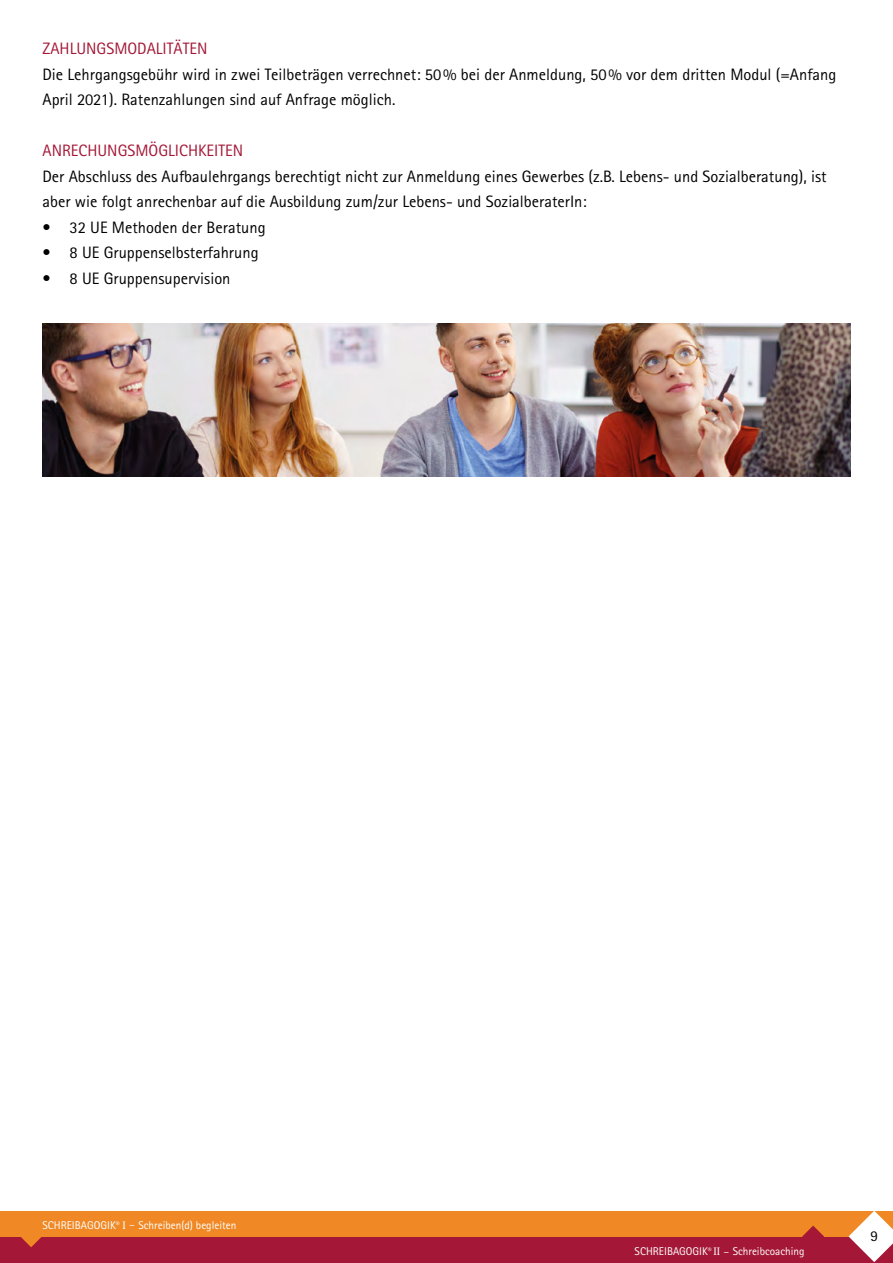
<style>
.page{position:relative;width:893px;height:1263px;background:#fff}
.page>*{position:absolute;margin:0;border:0;box-sizing:border-box;transform-origin:0 0}
.t1{font:16.5px/25.5px "Rotis Sans Serif Std";color:#000}
.t2{font:16.5px "Rotis Sans Serif Std";color:#a41736}
.t3{font:15px "Rotis Sans Serif Std";color:#000}
.t4{font:11.25px "Rotis Sans Serif Std";color:#fff}
.s1{font-family:"Rotis Serif Std"}
</style>
<div class="page">
<div style="left:0;top:1235px;width:893px;height:28px;background:#a41736"></div>
<svg style="left:20px;top:1236px;width:22px;height:11px"></svg>
<div style="left:0;top:1211px;width:893px;height:25px;background:#f08925"></div>
<svg style="left:802px;top:1225px;width:22px;height:12px"></svg>
<svg style="left:848px;top:1211px;width:45px;height:51px"></svg>
<img style="left:43px;top:323px;width:807px;height:153px">
<p class="t2" style="left:43px;top:39px;width:167px">ZAHLUNGSMODALITÄTEN</p>
<p class="t1" style="left:43px;top:61px;width:795px">Die Lehrgangsgebühr wird in zwei Teilbeträgen verrechnet: 50 % bei der Anmeldung, 50 % vor dem dritten Modul (=Anfang<br>April 2021). Ratenzahlungen sind auf Anfrage möglich.</p>
<p class="t2" style="left:43px;top:141px;width:202px">ANRECHUNGSMÖGLICHKEITEN</p>
<p class="t1" style="left:43px;top:163px;width:786px">Der Abschluss des Aufbaulehrgangs berechtigt nicht zur Anmeldung eines Gewerbes (z.B. Lebens- und Sozialberatung), ist aber wie folgt anrechenbar auf die Ausbildung zum/zur Lebens- und SozialberaterIn:</p>
<p class="t1" style="left:43px;top:214px;width:225px">• 32 UE Methoden der Beratung</p>
<p class="t1" style="left:43px;top:240px;width:218px">• 8 UE Gruppenselbsterfahrung</p>
<p class="t1" style="left:43px;top:265px;width:189px">• 8 UE Gruppensupervision</p>
<p class="t4" style="left:43px;top:1219px;width:195px">SCHREIBAGOGIK<sup>®</sup> <span class="s1">I –</span> Schreiben(d) begleiten</p>
<p class="t4" style="left:635px;top:1245px;width:171px">SCHREIBAGOGIK<sup>®</sup> <span class="s1">II –</span> Schreibcoaching</p>
<p class="t3" style="left:870px;top:1227px;width:9px">9</p>
</div>
